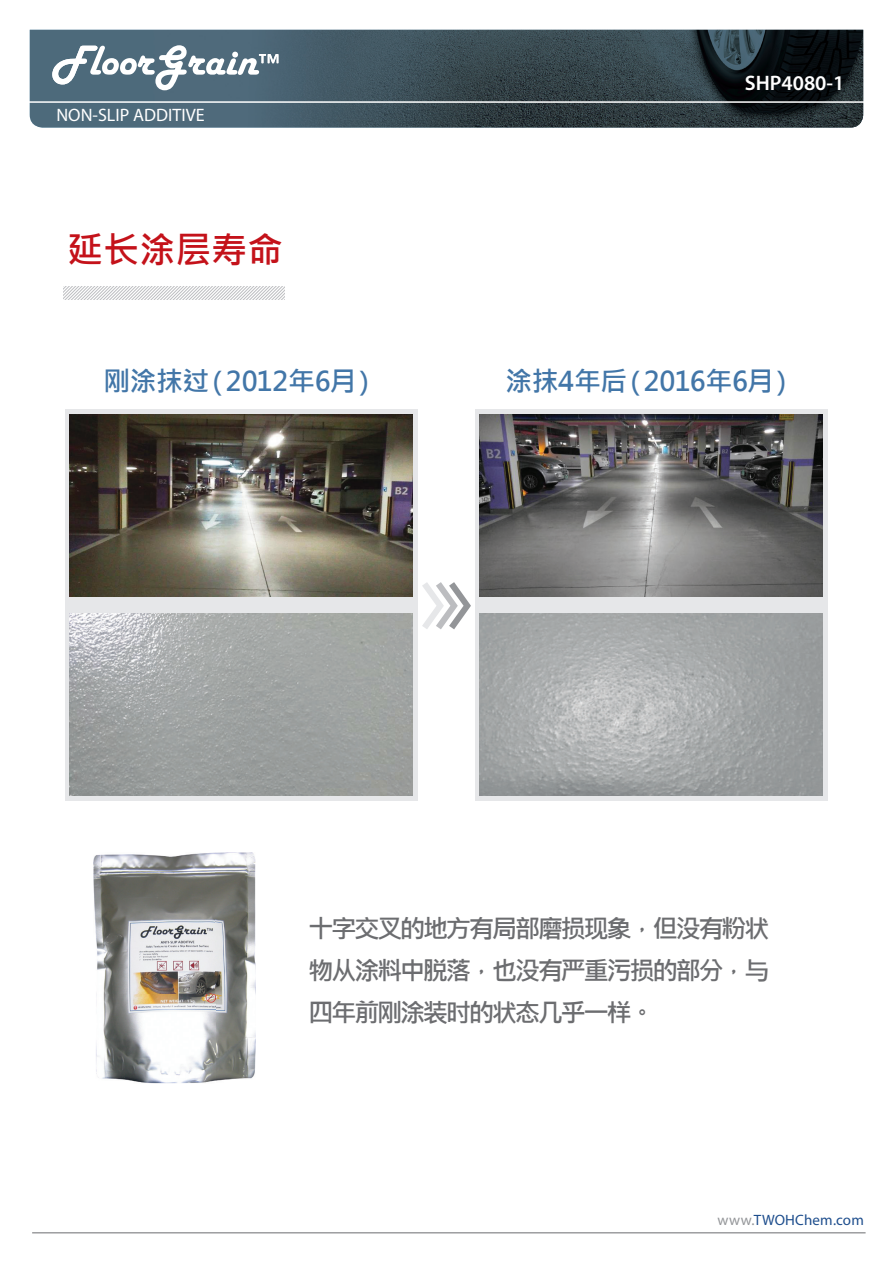
<style>
.page{position:relative;width:893px;height:1263px;background:#fff}
.page>*{position:absolute;margin:0;border:0;box-sizing:border-box;transform-origin:0 0}
.t1{font:700 36px "Microsoft Jheng Hei";color:#c4121a}
.t2{font:700 27px "Microsoft Jheng Hei";letter-spacing:-.02em;color:#4276a8}
.t3{font:700 25.5px/42px "Microsoft Jheng Hei";letter-spacing:-.1em;color:#6c6d70;text-align:justify}
.t4{font:600 21px "Myriad Pro";color:#fff}
.t5{font:18px "Myriad Pro";color:#fff}
.t6{font:15px "Myriad Pro";letter-spacing:.015em;color:#1e4e8d}
.s1{color:#939598}
</style>
<div class="page">
<svg style="left:475px;top:409px;width:353px;height:391px;background:#d4d5d7"></svg>
<svg style="left:65px;top:409px;width:353px;height:391px;background:#d5d6d6"></svg>
<hr style="left:32px;top:1232px;width:834px;height:1px;background:#6c6d70">
<svg style="left:64px;top:286px;width:221px;height:13px"></svg>
<img style="left:70px;top:415px;width:342px;height:181px">
<img style="left:70px;top:614px;width:342px;height:181px">
<img style="left:480px;top:415px;width:342px;height:181px">
<img style="left:480px;top:614px;width:342px;height:181px">
<svg style="left:422px;top:582px;width:49px;height:47px"></svg>
<img style="left:30px;top:30px;width:833px;height:98px">
<hr style="left:13px;top:101px;width:863px;height:2px;background:#fff">
<svg style="left:52px;top:45px;width:226px;height:45px"></svg>
<img style="left:94px;top:853px;width:162px;height:231px">
<p class="t5" style="left:56px;top:104px;width:150px">NON-SLIP ADDITIVE</p>
<h1 class="t1" style="left:67px;top:227px;width:218px">延长涂层寿命</h1>
<p class="t4" style="left:745px;top:70px;width:101px">SHP4080-1</p>
<p class="t2" style="left:104px;top:364px;width:276px">刚涂抹过（2012年6月）</p>
<p class="t2" style="left:505px;top:364px;width:292px">涂抹4年后（2016年6月）</p>
<p class="t3" style="left:308px;top:907px;width:463px">十字交叉的地方有局部磨损现象，但没有粉状物从涂料中脱落，也没有严重污损的部分，与四年前刚涂装时的状态几乎一样。</p>
<p class="t6" style="left:717px;top:1210px;width:148px"><span class="s1">www.</span>TWOHChem.com</p>
</div>
